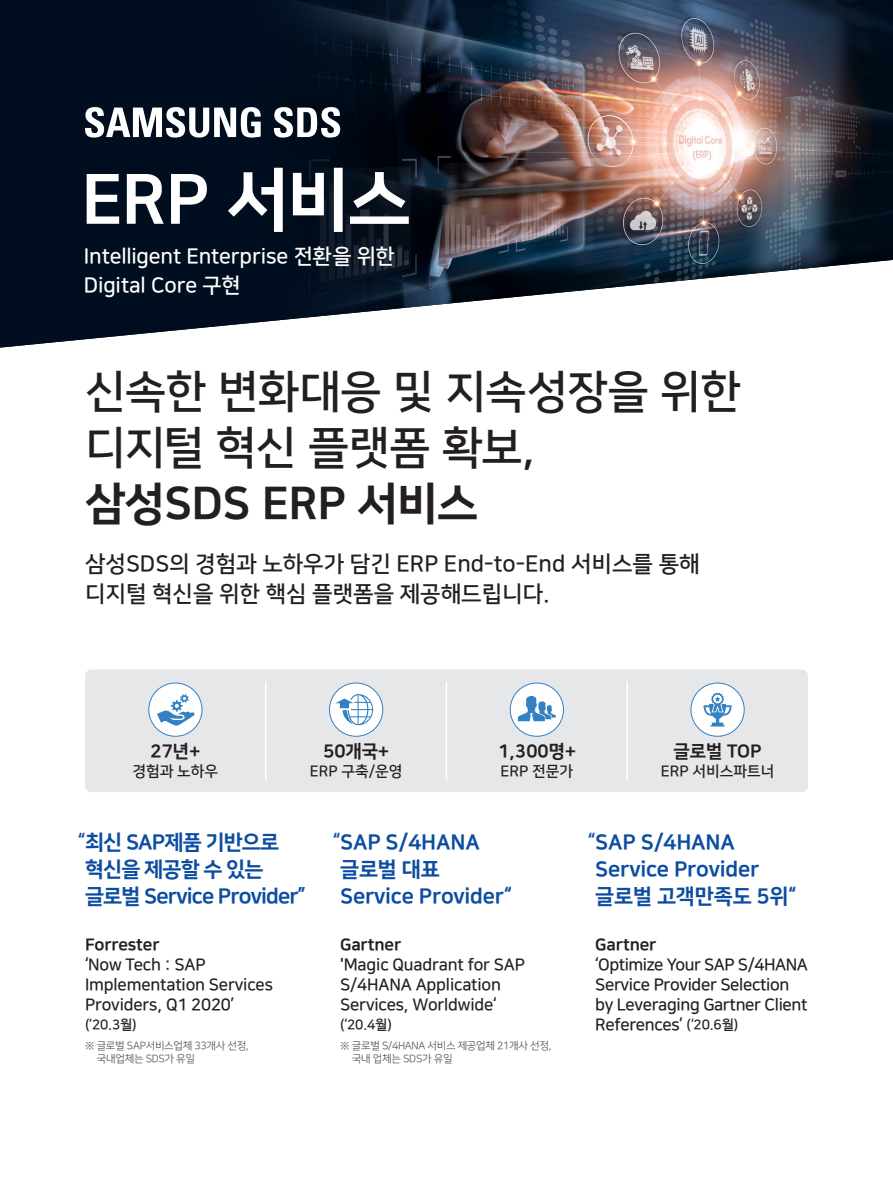
<style>
.page{position:relative;width:893px;height:1187px;background:#fff}
.page>*{position:absolute;margin:0;border:0;box-sizing:border-box;transform-origin:0 0}
.t1{font:69px "Nanum Square EB";letter-spacing:-.025em;color:#fff}
.t2{font:45px "Nanum Square B";letter-spacing:-.015em;color:#231f20}
.t3{font:45px "Nanum Square EB";letter-spacing:-.02em;color:#231f20}
.t4{font:22.5px "Nanum Square B";color:#231f20}
.t5{font:21px "Nanum Square EB";letter-spacing:-.01em;color:#0d4da1}
.t6{font:21px/27px "Nanum Square EB";letter-spacing:-.04em;color:#0d4da1}
.t7{font:21px "Nanum Square B";letter-spacing:-.01em;color:#fff}
._3__title{font:18px "Nanum Square EB";color:#231f20}
.t8{font:16.5px/20.1px "Nanum Square B";letter-spacing:-.01em;color:#231f20}
._3__title-2{font:15px "Nanum Square B";color:#231f20}
.t9{font:13.5px "Nanum Square B";letter-spacing:-.01em;color:#231f20}
.t10{font:10.5px/12.6px "Nanum Square R";letter-spacing:-.025em;color:#57585a}
.s1{font-family:"Nanum Square B"}
.s2{font-family:"Nanum Square EB"}
.s3{font-size:13.5px}
</style>
<div class="page">
<img style="left:0;top:0;width:893px;height:347px">
<svg style="left:85px;top:107px;width:176px;height:30px"></svg>
<svg style="left:274px;top:107px;width:66px;height:30px"></svg>
<div style="left:85px;top:669px;width:723px;height:123px;background:#e6e7e9;border-radius:6px"></div>
<div style="left:149px;top:683px;width:53px;height:53px;background:#fff;border-radius:50%"></div>
<div style="left:148px;top:682px;width:54px;height:54px;border:1px solid #3380c3;border-radius:50%"></div>
<div style="left:329px;top:683px;width:54px;height:53px;background:#fff;border-radius:50%"></div>
<div style="left:329px;top:682px;width:54px;height:54px;border:1px solid #3380c3;border-radius:50%"></div>
<div style="left:691px;top:683px;width:53px;height:53px;background:#fff;border-radius:50%"></div>
<div style="left:691px;top:682px;width:54px;height:54px;border:1px solid #3380c3;border-radius:50%"></div>
<hr style="left:265px;top:681px;width:1px;height:98px;background:#fff">
<hr style="left:446px;top:681px;width:1px;height:98px;background:#fff">
<hr style="left:626px;top:681px;width:2px;height:98px;background:#fff">
<div style="left:510px;top:683px;width:53px;height:53px;background:#fff;border-radius:50%"></div>
<div style="left:510px;top:682px;width:54px;height:54px;border:1px solid #3380c3;border-radius:50%"></div>
<svg style="left:518px;top:695px;width:38px;height:26px"></svg>
<svg style="left:157px;top:694px;width:38px;height:32px"></svg>
<svg style="left:703px;top:692px;width:29px;height:34px"></svg>
<svg style="left:335px;top:694px;width:38px;height:31px"></svg>
<p class="t1" style="left:81px;top:162px;width:331px">ERP 서비스</p>
<p class="t7" style="left:84px;top:245px;width:312px">Intelligent Enterprise 전환을 위한</p>
<p class="t7" style="left:84px;top:274px;width:158px">Digital Core 구현</p>
<p class="t2" style="left:85px;top:368px;width:657px">신속한 변화대응 및 지속성장을 위한</p>
<p class="t2" style="left:85px;top:424px;width:452px">디지털 혁신 플랫폼 확보,</p>
<p class="t3" style="left:85px;top:478px;width:394px">삼성SDS ERP 서비스</p>
<p class="t4" style="left:85px;top:551px;width:616px">삼성SDS의 경험과 노하우가 담긴 ERP End-to-End 서비스를 통해</p>
<p class="t4" style="left:85px;top:581px;width:466px">디지털 혁신을 위한 핵심 플랫폼을 제공해드립니다.</p>
<p class="_3__title" style="left:151px;top:741px;width:51px">27년+</p>
<p class="_3__title-2" style="left:133px;top:763px;width:87px">경험과 노하우</p>
<p class="_3__title" style="left:323px;top:741px;width:67px">50개국+</p>
<p class="_3__title-2" style="left:310px;top:763px;width:94px">ERP 구축/운영</p>
<p class="_3__title" style="left:498px;top:741px;width:79px">1,300명+</p>
<p class="_3__title-2" style="left:501px;top:763px;width:74px">ERP 전문가</p>
<p class="_3__title" style="left:673px;top:741px;width:90px">글로벌 TOP</p>
<p class="_3__title-2" style="left:661px;top:763px;width:115px">ERP 서비스파트너</p>
<p class="t6" style="left:85px;top:829px;width:222px;text-indent:-7px"><span class="s1">“</span>최신 SAP제품 기반으로 혁신을 제공할 수 있는 글로벌 Service Provider”</p>
<p class="t5" style="left:333px;top:831px;width:149px"><span class="s1">“</span>SAP S/4HANA</p>
<p class="t5" style="left:588px;top:831px;width:149px"><span class="s1">“</span>SAP S/4HANA</p>
<p class="t8" style="left:85px;top:935px;width:189px"><span class="s2">Forrester<br></span>‘Now Tech : SAP<br>Implementation Services<br>Providers, Q1 2020’</p>
<p class="t9" style="left:85px;top:1017px;width:53px">(’20.3월)</p>
<p class="t5" style="left:340px;top:858px;width:101px">글로벌 대표</p>
<p class="t5" style="left:340px;top:885px;width:173px">Service Provider“</p>
<p class="t8" style="left:340px;top:935px;width:186px"><span class="s2">Gartner<br></span>'Magic Quadrant for SAP<br>S/4HANA Application<br>Services, Worldwide‘</p>
<p class="t9" style="left:340px;top:1017px;width:53px">(‘20.4월)</p>
<p class="t10" style="left:352px;top:1039px;width:201px;text-indent:-12px">※ 글로벌 S/4HANA 서비스 제공업체 21개사 선정, 국내 업체는 SDS가 유일</p>
<p class="t5" style="left:595px;top:858px;width:166px">Service Provider</p>
<p class="t5" style="left:595px;top:885px;width:202px">글로벌 고객만족도 5위“</p>
<p class="t8" style="left:595px;top:935px;width:214px"><span class="s2">Gartner<br></span>‘Optimize Your SAP S/4HANA<br>Service Provider Selection by Leveraging Gartner Client<br>References’ <span class="s3">(‘20.6월)</span></p>
<p class="t10" style="left:97px;top:1039px;width:153px;text-indent:-12px">※ 글로벌 SAP서비스업체 33개사 선정, 국내업체는 SDS가 유일</p>
</div>
